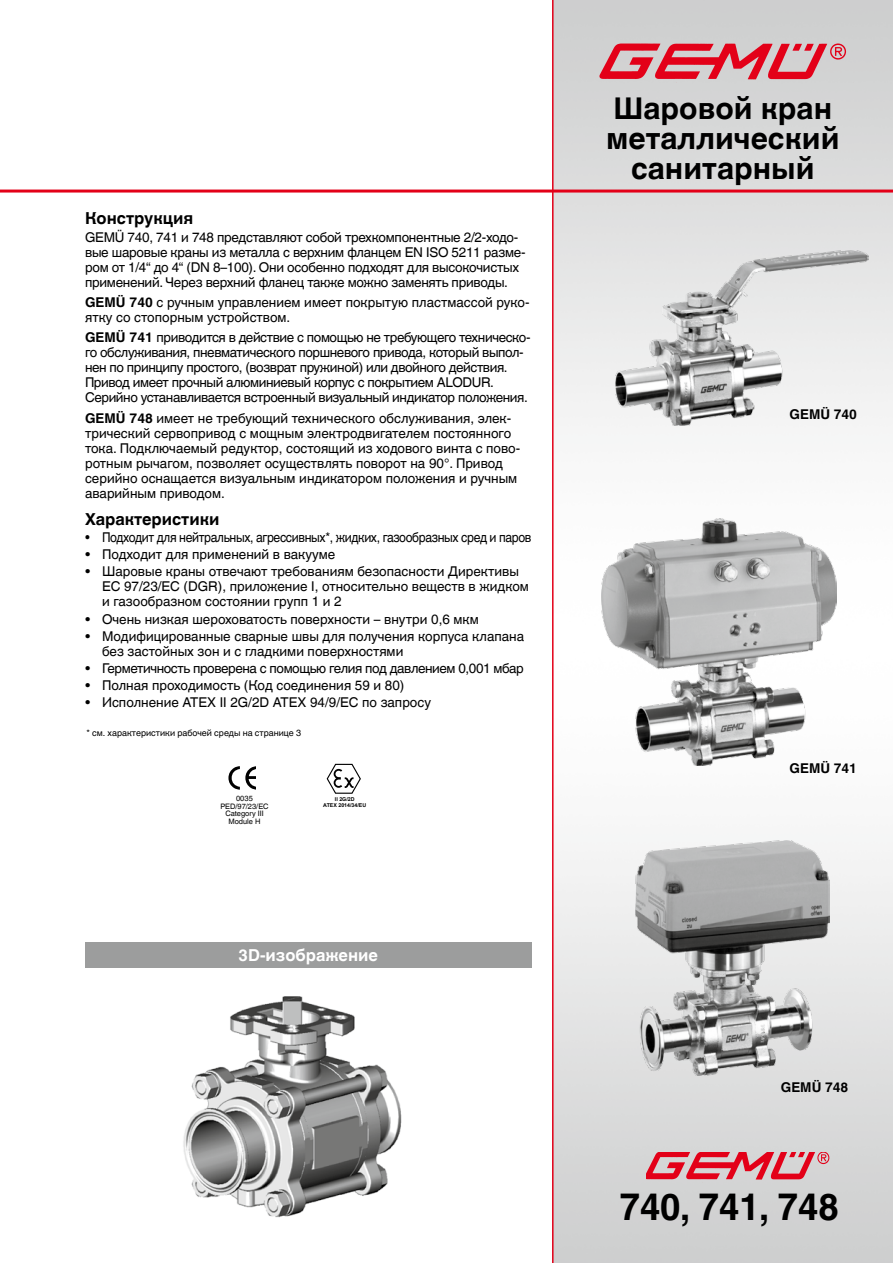
<style>
.page{position:relative;width:893px;height:1263px;background:#fff}
.page>*{position:absolute;margin:0;border:0;box-sizing:border-box;transform-origin:0 0}
.t1{font:700 37.5px "Helvetica World";letter-spacing:-.02em;color:#000}
.t2{font:700 30px/30px "Helvetica World";color:#000;text-align:center}
.t3{font:700 16.5px "Helvetica World";color:#000}
.t4{font:700 16.5px "Helvetica World";color:#fff}
.t5{font:13.5px/15px "Helvetica World";letter-spacing:-.015em;color:#000}
.t6{font:13.5px "Helvetica World";letter-spacing:-.015em;color:#000;scale:.91 1}
.t7{font:700 13.5px "Helvetica World";color:#000}
.t8{font:9px "Helvetica World";color:#000}
.t9{font:7.5px/7.5px "Helvetica World";color:#000;text-align:center}
.t10{font:700 5.25px/6.3px "Arial";color:#000;text-align:center}
.s1{font-weight:700}
</style>
<div class="page">
<img style="left:554px;top:0;width:339px;height:1263px">
<img style="left:594px;top:37px;width:260px;height:54px">
<img style="left:646px;top:1152px;width:187px;height:34px">
<svg style="left:228px;top:766px;width:28px;height:24px"></svg>
<img style="left:615px;top:251px;width:253px;height:174px">
<img style="left:635px;top:840px;width:195px;height:235px">
<img style="left:601px;top:519px;width:235px;height:246px">
<img style="left:183px;top:996px;width:219px;height:222px">
<hr style="left:0;top:190px;width:893px;height:3px;background:#e30018">
<hr style="left:552px;top:0;width:2px;height:1263px;background:#e30018">
<svg style="left:326px;top:763px;width:35px;height:31px"></svg>
<div style="left:85px;top:943px;width:446px;height:25px;background:#9c9d9d"></div>
<p class="t3" style="left:85px;top:209px;width:110px">Конструкция</p>
<p class="t5" style="left:85px;top:229px;width:442px">GEMÜ 740, 741 и 748 представляют собой трехкомпонентные 2/2-ходо&shy;вые шаровые краны из металла с верхним фланцем EN ISO 5211 разме&shy;ром от 1/4“ до 4“ (DN 8–100). Они особенно подходят для высокочистых применений. Через верхний фланец также можно заменять приводы.</p>
<p class="t5" style="left:85px;top:295px;width:446px"><span class="s1">GEMÜ 740</span> с ручным управлением имеет покрытую пластмассой руко&shy;ятку со стопорным устройством.</p>
<p class="t5" style="left:85px;top:330px;width:447px"><span class="s1">GEMÜ 741</span> приводится в действие с помощью не требующего техническо&shy;го обслуживания, пневматического поршневого привода, который выпол&shy;нен по принципу простого, (возврат пружиной) или двойного действия.<br>Привод имеет прочный алюминиевый корпус с покрытием ALODUR.<br>Серийно устанавливается встроенный визуальный индикатор положения.</p>
<p class="t5" style="left:85px;top:411px;width:437px"><span class="s1">GEMÜ 748</span> имеет не требующий технического обслуживания, элек&shy;трический сервопривод с мощным электродвигателем постоянного тока. Подключаемый редуктор, состоящий из ходового винта с пово&shy;ротным рычагом, позволяет осуществлять поворот на 90°. Привод серийно оснащается визуальным индикатором положения и ручным аварийным приводом.</p>
<p class="t3" style="left:85px;top:510px;width:136px">Характеристики</p>
<p class="t6" style="left:85px;top:530px;width:492px">• Подходит для нейтральных, агрессивных*, жидких, газообразных сред и паров</p>
<p class="t5" style="left:85px;top:547px;width:252px">• Подходит для применений в вакууме</p>
<p class="t5" style="left:102px;top:564px;width:428px;text-indent:-17px">• Шаровые краны отвечают требованиям безопасности Директивы<br>ЕС 97/23/ЕС (DGR), приложение I, относительно веществ в жидком и газообразном состоянии групп 1 и 2</p>
<p class="t5" style="left:85px;top:611px;width:395px">• Очень низкая шероховатость поверхности – внутри 0,6 мкм</p>
<p class="t5" style="left:102px;top:628px;width:424px;text-indent:-17px">• Модифицированные сварные швы для получения корпуса клапана без застойных зон и с гладкими поверхностями</p>
<p class="t5" style="left:85px;top:661px;width:440px">• Герметичность проверена с помощью гелия под давлением 0,001 мбар</p>
<p class="t5" style="left:85px;top:678px;width:321px">• Полная проходимость (Код соединения 59 и 80)</p>
<p class="t5" style="left:85px;top:695px;width:348px">• Исполнение ATEX II 2G/2D ATEX 94/9/EC по запросу</p>
<p class="t8" style="left:87px;top:728px;width:216px">* см. характеристики рабочей среды на странице 3</p>
<p class="t9" style="left:220px;top:795px;width:50px">0035<br>PED/97/23/EC<br>Category III<br>Module H</p>
<p class="t10" style="left:323px;top:796px;width:45px">II 2G/2D<br>ATEX 2014/34/EU</p>
<p class="t4" style="left:239px;top:946px;width:141px">3D-изображение</p>
<h2 class="t2" style="left:606px;top:94px;width:235px">Шаровой кран металлический санитарный</h2>
<p class="t7" style="left:789px;top:407px;width:69px">GEMÜ 740</p>
<p class="t7" style="left:789px;top:760px;width:69px">GEMÜ 741</p>
<p class="t7" style="left:781px;top:1079px;width:69px">GEMÜ 748</p>
<h1 class="t1" style="left:619px;top:1185px;width:221px">740, 741, 748</h1>
</div>
